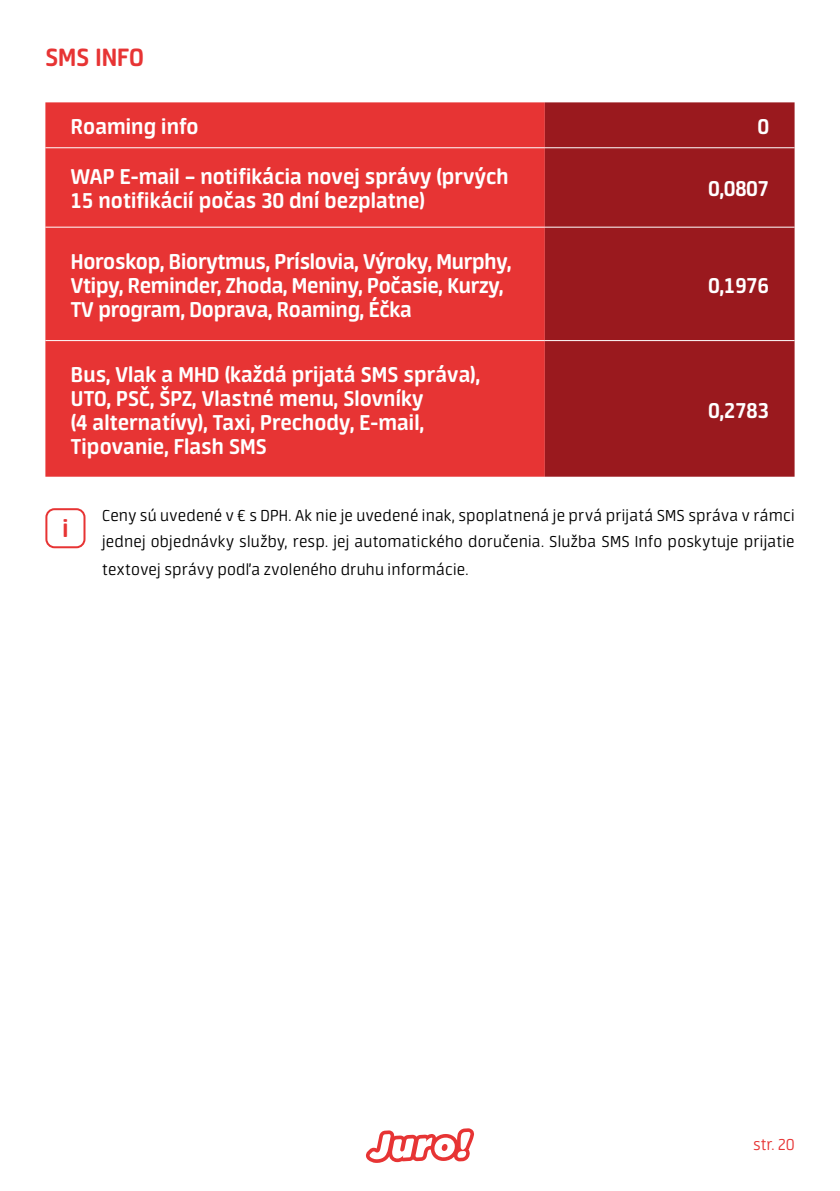
<style>
.page{position:relative;width:840px;height:1191px;background:#fff}
.page>*{position:absolute;margin:0;border:0;box-sizing:border-box;transform-origin:0 0}
.t1{font:700 28px "Neuron";letter-spacing:.005em;color:#e73434}
.t2{font:700 27.4px "Neuron";color:#e73434}
.t3{font:700 24px/24px "Neuron";letter-spacing:.005em;color:#fff}
.t4{font:300 18px/26px "Neuron";letter-spacing:.015em;color:#000}
.t5{font:300 18px "Neuron";color:#e73434}
</style>
<div class="page">
<svg style="left:366px;top:1128px;width:108px;height:34px"></svg>
<div style="left:45px;top:102px;width:499px;height:375px;background:#e73434"></div>
<div style="left:544px;top:102px;width:250px;height:375px;background:#9a191e"></div>
<hr style="left:45px;top:147px;width:499px;height:1px;background:#fff">
<hr style="left:544px;top:147px;width:250px;height:1px;background:#fff">
<hr style="left:45px;top:227px;width:499px;height:1px;background:#fff">
<hr style="left:544px;top:227px;width:250px;height:1px;background:#fff">
<hr style="left:45px;top:340px;width:499px;height:1px;background:#fff">
<hr style="left:544px;top:340px;width:250px;height:1px;background:#fff">
<div style="left:45px;top:508px;width:40px;height:40px;border:2px solid #e73434;border-radius:8px"></div>
<p class="t1" style="left:45px;top:42px;width:100px">SMS INFO</p>
<p class="t3" style="left:71px;top:114px;width:129px">Roaming info</p>
<p class="t3" style="left:757px;top:114px;width:13px">0</p>
<p class="t3" style="left:71px;top:165px;width:439px">WAP E-mail – notifikácia novej správy (prvých<br>15 notifikácií počas 30 dní bezplatne)</p>
<p class="t3" style="left:708px;top:177px;width:62px">0,0807</p>
<p class="t3" style="left:71px;top:249px;width:441px">Horoskop, Biorytmus, Príslovia, Výroky, Murphy,<br>Vtipy, Reminder, Zhoda, Meniny, Počasie, Kurzy,<br>TV program, Doprava, Roaming, Éčka</p>
<p class="t3" style="left:71px;top:362px;width:410px">Bus, Vlak a MHD (každá prijatá SMS správa), UTO, PSČ, ŠPZ, Vlastné menu, Slovníky<br>(4 alternatívy), Taxi, Prechody, E-mail, Tipovanie, Flash SMS</p>
<p class="t3" style="left:708px;top:273px;width:62px">0,1976</p>
<p class="t3" style="left:708px;top:398px;width:62px">0,2783</p>
<p class="t2" style="left:62px;top:512px;width:8px">i</p>
<p class="t4" style="left:102px;top:502px;width:693px">Ceny sú uvedené v € s DPH. Ak nie je uvedené inak, spoplatnená je prvá prijatá SMS správa v rámci jednej objednávky služby, resp. jej automatického doručenia. Služba SMS Info poskytuje prijatie</p>
<p class="t4" style="left:102px;top:556px;width:367px">textovej správy podľa zvoleného druhu informácie.</p>
<p class="t5" style="left:752px;top:1135px;width:43px">str. 20</p>
</div>
